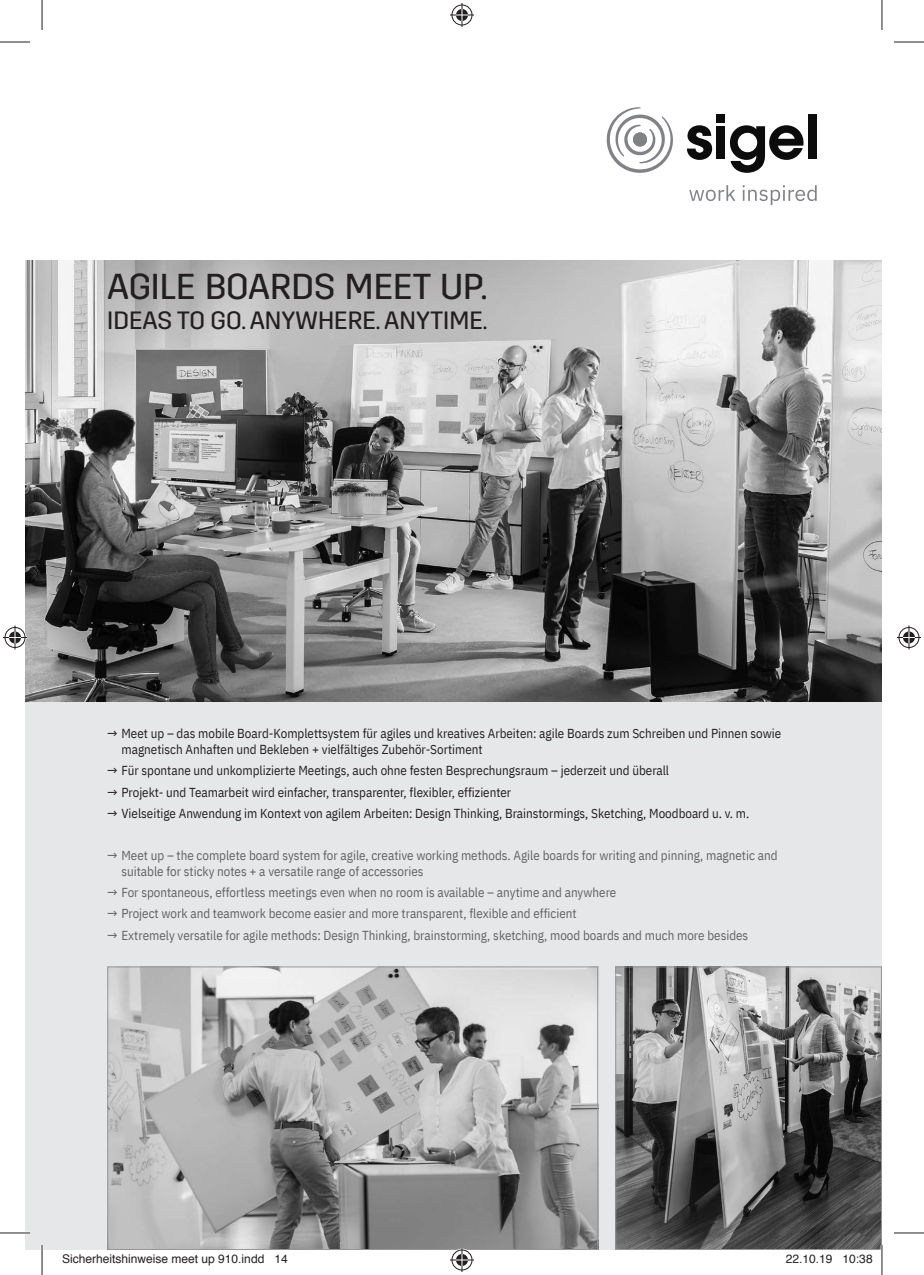
<style>
.page{position:relative;width:924px;height:1275px;background:#fff}
.page>*{position:absolute;margin:0;border:0;box-sizing:border-box;transform-origin:0 0}
.t1{font:36px "Trim";color:#231f20}
.t2{font:25px "Trim";color:#231f20}
.t3{font:13px/15.6px "IBM Plex Sans Cond";color:#231f20}
.t4{font:13px/15.6px "IBM Plex Sans Cond";color:#636366}
.t5{font:12px "Helvetica";color:#231f20}
.s1{font-family:"IBM Plex Sans"}
</style>
<div class="page">
<svg style="left:686px;top:125px;width:25px;height:35px"></svg>
<div style="left:716px;top:126px;width:9px;height:33px;background:#0c0c0c"></div>
<div style="left:807px;top:115px;width:9px;height:44px;background:#0c0c0c"></div>
<div style="left:716px;top:115px;width:9px;height:8px;background:#0c0c0c"></div>
<svg style="left:606px;top:107px;width:66px;height:66px"></svg>
<svg style="left:729px;top:125px;width:74px;height:48px"></svg>
<svg style="left:689px;top:185px;width:127px;height:20px"></svg>
<img style="left:25px;top:260px;width:856px;height:442px">
<div style="left:25px;top:702px;width:856px;height:548px;background:#e6e7e9"></div>
<img style="left:617px;top:968px;width:262px;height:280px">
<div style="left:615px;top:966px;width:266px;height:284px;border:1px solid #939598"></div>
<img style="left:109px;top:968px;width:487px;height:280px">
<div style="left:107px;top:966px;width:491px;height:284px;border:1px solid #939598"></div>
<hr style="left:0;top:1231px;width:30px;height:3px;background:#fff">
<hr style="left:41px;top:1245px;width:2px;height:30px;background:#fff">
<hr style="left:880px;top:1245px;width:2px;height:30px;background:#fff">
<hr style="left:0;top:42px;width:30px;height:1px;background:#231f20">
<hr style="left:893px;top:42px;width:30px;height:1px;background:#231f20">
<hr style="left:0;top:1232px;width:30px;height:1px;background:#231f20">
<hr style="left:893px;top:1232px;width:30px;height:1px;background:#231f20">
<hr style="left:42px;top:0;width:1px;height:30px;background:#231f20">
<hr style="left:42px;top:1245px;width:1px;height:30px;background:#231f20">
<hr style="left:881px;top:0;width:1px;height:30px;background:#231f20">
<hr style="left:881px;top:1245px;width:1px;height:30px;background:#231f20">
<svg style="left:450px;top:3px;width:24px;height:24px"></svg>
<svg style="left:450px;top:1248px;width:24px;height:24px"></svg>
<svg style="left:3px;top:625px;width:24px;height:24px"></svg>
<svg style="left:897px;top:625px;width:23px;height:24px"></svg>
<h1 class="t1" style="left:107px;top:266px;width:381px">AGILE BOARDS MEET UP.</h1>
<h2 class="t2" style="left:107px;top:306px;width:381px">IDEAS TO GO. ANYWHERE. ANYTIME.</h2>
<p class="t3" style="left:121px;top:725px;width:660px;text-indent:-14px"><span class="s1">→</span> Meet up – das mobile Board-Komplettsystem für agiles und kreatives Arbeiten: agile Boards zum Schreiben und Pinnen sowie magnetisch Anhaften und Bekleben + vielfältiges Zubehör-Sortiment</p>
<p class="t3" style="left:107px;top:761px;width:563px"><span class="s1">→</span> Für spontane und unkomplizierte Meetings, auch ohne festen Besprechungsraum – jederzeit und überall</p>
<p class="t3" style="left:107px;top:783px;width:405px"><span class="s1">→</span> Projekt- und Teamarbeit wird einfacher, transparenter, flexibler, effizienter</p>
<p class="t3" style="left:107px;top:804px;width:643px"><span class="s1">→</span> Vielseitige Anwendung im Kontext von agilem Arbeiten: Design Thinking, Brainstormings, Sketching, Moodboard u. v. m.</p>
<p class="t4" style="left:121px;top:846px;width:657px;text-indent:-14px"><span class="s1">→</span> Meet up – the complete board system for agile, creative working methods. Agile boards for writing and pinning, magnetic and suitable for sticky notes + a versatile range of accessories</p>
<p class="t4" style="left:107px;top:883px;width:510px"><span class="s1">→</span> For spontaneous, effortless meetings even when no room is available – anytime and anywhere</p>
<p class="t4" style="left:107px;top:905px;width:470px"><span class="s1">→</span> Project work and teamwork become easier and more transparent, flexible and efficient</p>
<p class="t4" style="left:107px;top:926px;width:642px"><span class="s1">→</span> Extremely versatile for agile methods: Design Thinking, brainstorming, sketching, mood boards and much more besides</p>
<p class="t5" style="left:62px;top:1249px;width:227px">Sicherheitshinweise meet up 910.indd 14</p>
<p class="t5" style="left:785px;top:1249px;width:88px">22.10.19 10:38</p>
</div>
